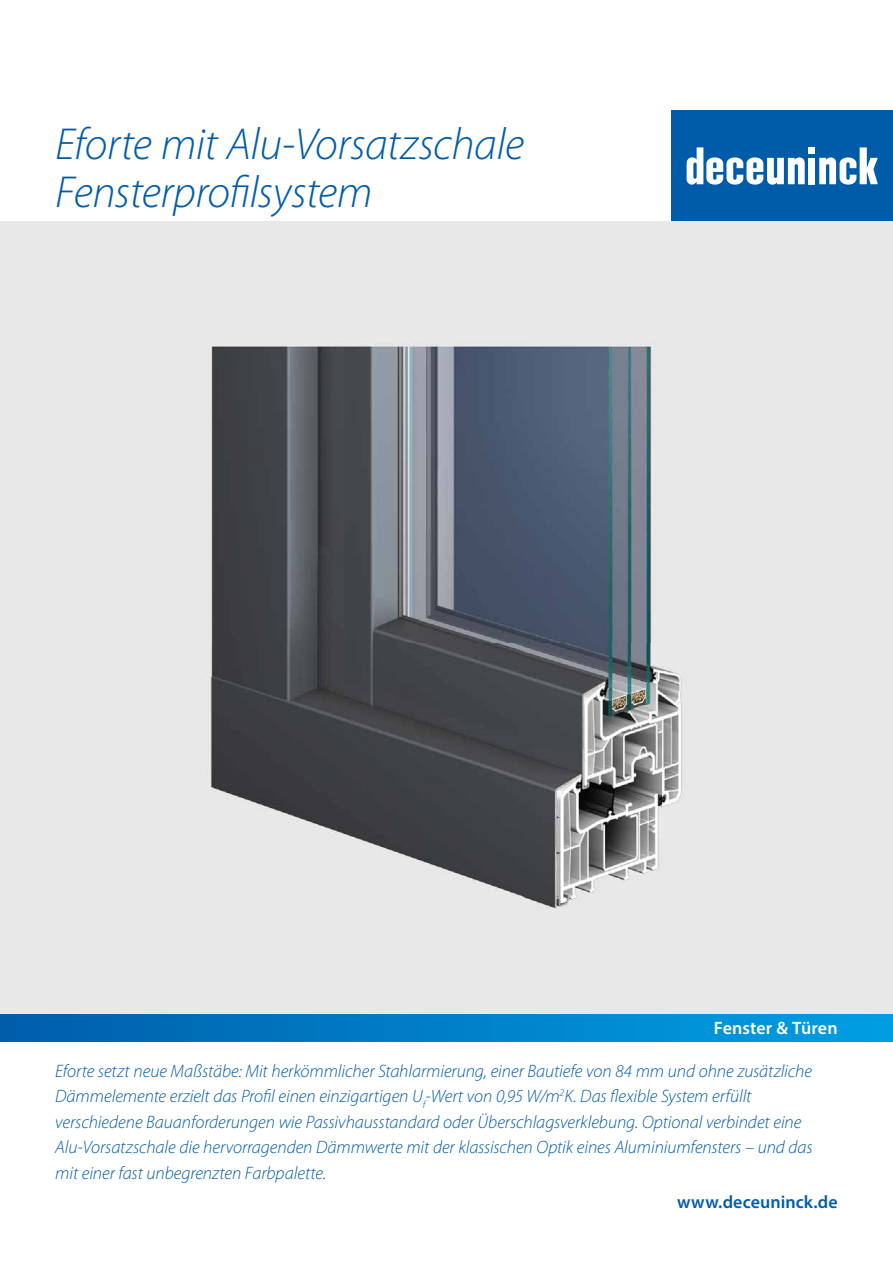
<style>
.page{position:relative;width:893px;height:1263px;background:#fff}
.page>*{position:absolute;margin:0;border:0;box-sizing:border-box;transform-origin:0 0}
.t1{font:italic 300 45px/48px "Myriad Pro";letter-spacing:-.01em;color:#005ca9}
.t2{font:italic 300 18px/25.5px "Myriad Pro";letter-spacing:-.005em;color:#005ca9}
.t3{font:600 18px "Myriad Pro";letter-spacing:.005em;color:#005ca9}
.t4{font:600 18px "Myriad Pro";letter-spacing:.005em;color:#fff}
</style>
<div class="page">
<img style="left:0;top:221px;width:893px;height:793px">
<div style="left:0;top:1014px;width:893px;height:28px;background:linear-gradient(to right,#005eab,#009fe4)"></div>
<div style="left:672px;top:111px;width:221px;height:110px;background:#005ca9"></div>
<div style="left:808px;top:158px;width:7px;height:26px;background:#fff"></div>
<div style="left:808px;top:147px;width:7px;height:7px;background:#fff"></div>
<svg style="left:687px;top:147px;width:118px;height:38px"></svg>
<svg style="left:819px;top:147px;width:59px;height:38px"></svg>
<h1 class="t1" style="left:55px;top:119px;width:471px">Eforte mit Alu-Vorsatzschale<br>Fensterprofilsystem</h1>
<p class="t4" style="left:714px;top:1016px;width:125px">Fenster &amp; Türen</p>
<p class="t2" style="left:55px;top:1058px;width:759px">Eforte setzt neue Maßstäbe: Mit herkömmlicher Stahlarmierung, einer Bautiefe von 84 mm und ohne zusätzliche Dämmelemente erzielt das Profil einen einzigartigen U<sub>f</sub>-Wert von 0,95 W/m<sup>2</sup>K. Das flexible System erfüllt verschiedene Bauanforderungen wie Passivhausstandard oder Überschlagsverklebung. Optional verbindet eine Alu-Vorsatzschale die hervorragenden Dämmwerte mit der klassischen Optik eines Aluminiumfensters – und das mit einer fast unbegrenzten Farbpalette.</p>
<p class="t3" style="left:677px;top:1190px;width:162px">www.deceuninck.de</p>
</div>
